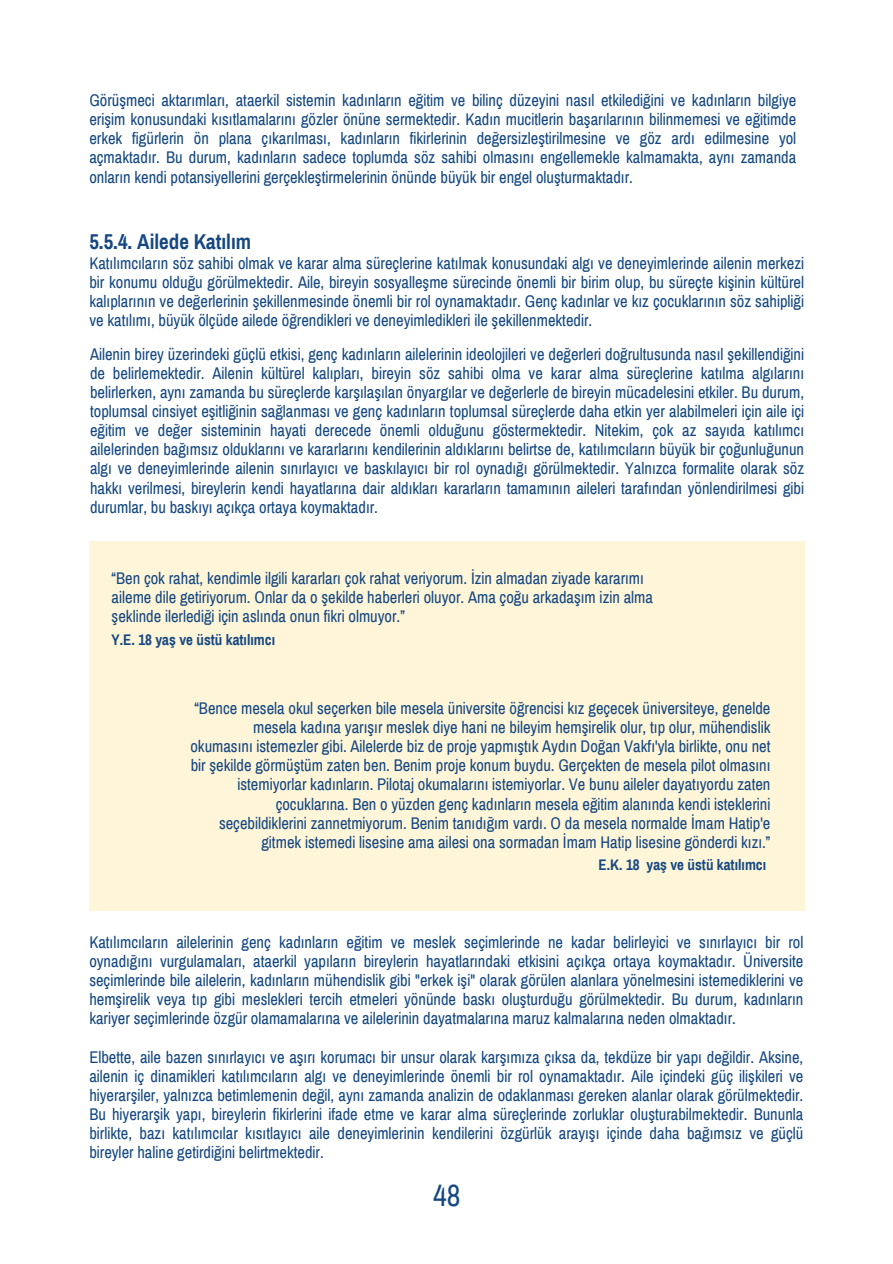
<style>
.page{position:relative;width:893px;height:1264px;background:#fff}
.page>*{position:absolute;margin:0;border:0;box-sizing:border-box;transform-origin:0 0}
.t1{font:30px "Archivo Narrow";color:#154882}
.t2{font:700 21px "Archivo Narrow";color:#154882}
.t3{font:16.5px/19.2px "Archivo Narrow";color:#154882;text-align:justify}
.t4{font:700 15px "Archivo Narrow";color:#154882}
</style>
<div class="page">
<div style="left:89px;top:541px;width:715px;height:370px;background:#fff5d8"></div>
<p class="t3" style="left:89px;top:91px;width:708px">Görüşmeci aktarımları, ataerkil sistemin kadınların eğitim ve bilinç düzeyini nasıl etkilediğini ve kadınların bilgiye erişim konusundaki kısıtlamalarını gözler önüne sermektedir. Kadın mucitlerin başarılarının bilinmemesi ve eğitimde erkek figürlerin ön plana çıkarılması, kadınların fikirlerinin değersizleştirilmesine ve göz ardı edilmesine yol açmaktadır. Bu durum, kadınların sadece toplumda söz sahibi olmasını engellemekle kalmamakta, aynı zamanda onların kendi potansiyellerini gerçekleştirmelerinin önünde büyük bir engel oluşturmaktadır.</p>
<h2 class="t2" style="left:89px;top:231px;width:163px">5.5.4. Ailede Katılım</h2>
<p class="t3" style="left:89px;top:253px;width:716px">Katılımcıların söz sahibi olmak ve karar alma süreçlerine katılmak konusundaki algı ve deneyimlerinde ailenin merkezi bir konumu olduğu görülmektedir. Aile, bireyin sosyalleşme sürecinde önemli bir birim olup, bu süreçte kişinin kültürel kalıplarının ve değerlerinin şekillenmesinde önemli bir rol oynamaktadır. Genç kadınlar ve kız çocuklarının söz sahipliği ve katılımı, büyük ölçüde ailede öğrendikleri ve deneyimledikleri ile şekillenmektedir.</p>
<p class="t3" style="left:90px;top:344px;width:715px">Ailenin birey üzerindeki güçlü etkisi, genç kadınların ailelerinin ideolojileri ve değerleri doğrultusunda nasıl şekillendiğini de belirlemektedir. Ailenin kültürel kalıpları, bireyin söz sahibi olma ve karar alma süreçlerine katılma algılarını belirlerken, aynı zamanda bu süreçlerde karşılaşılan önyargılar ve değerlerle de bireyin mücadelesini etkiler. Bu durum, toplumsal cinsiyet eşitliğinin sağlanması ve genç kadınların toplumsal süreçlerde daha etkin yer alabilmeleri için aile içi eğitim ve değer sisteminin hayati derecede önemli olduğunu göstermektedir. Nitekim, çok az sayıda katılımcı ailelerinden bağımsız olduklarını ve kararlarını kendilerinin aldıklarını belirtse de, katılımcıların büyük bir çoğunluğunun algı ve deneyimlerinde ailenin sınırlayıcı ve baskılayıcı bir rol oynadığı görülmektedir. Yalnızca formalite olarak söz hakkı verilmesi, bireylerin kendi hayatlarına dair aldıkları kararların tamamının aileleri tarafından yönlendirilmesi gibi durumlar, bu baskıyı açıkça ortaya koymaktadır.</p>
<h1 class="t3" style="left:112px;top:568px;width:543px;text-align:left">“Ben çok rahat, kendimle ilgili kararları çok rahat veriyorum. İzin almadan ziyade kararımı aileme dile getiriyorum. Onlar da o şekilde haberleri oluyor. Ama çoğu arkadaşım izin alma şeklinde ilerlediği için aslında onun fikri olmuyor.”</h1>
<p class="t4" style="left:112px;top:632px;width:165px">Y.E. 18 yaş ve üstü katılımcı</p>
<p class="t3" style="left:190px;top:698px;width:581px;text-align:right">“Bence mesela okul seçerken bile mesela üniversite öğrencisi kız geçecek üniversiteye, genelde mesela kadına yarışır meslek diye hani ne bileyim hemşirelik olur, tıp olur, mühendislik okumasını istemezler gibi. Ailelerde biz de proje yapmıştık Aydın Doğan Vakfı'yla birlikte, onu net bir şekilde görmüştüm zaten ben. Benim proje konum buydu. Gerçekten de mesela pilot olmasını istemiyorlar kadınların. Pilotaj okumalarını istemiyorlar. Ve bunu aileler dayatıyordu zaten çocuklarına. Ben o yüzden genç kadınların mesela eğitim alanında kendi isteklerini seçebildiklerini zannetmiyorum. Benim tanıdığım vardı. O da mesela normalde İmam Hatip'e gitmek istemedi lisesine ama ailesi ona sormadan İmam Hatip lisesine gönderdi kızı.”</p>
<p class="t4" style="left:598px;top:856px;width:169px">E.K. 18 yaş ve üstü katılımcı</p>
<h2 class="t3" style="left:89px;top:932px;width:715px">Katılımcıların ailelerinin genç kadınların eğitim ve meslek seçimlerinde ne kadar belirleyici ve sınırlayıcı bir rol oynadığını vurgulamaları, ataerkil yapıların bireylerin hayatlarındaki etkisini açıkça ortaya koymaktadır. Üniversite seçimlerinde bile ailelerin, kadınların mühendislik gibi "erkek işi" olarak görülen alanlara yönelmesini istemediklerini ve hemşirelik veya tıp gibi meslekleri tercih etmeleri yönünde baskı oluşturduğu görülmektedir. Bu durum, kadınların kariyer seçimlerinde özgür olamamalarına ve ailelerinin dayatmalarına maruz kalmalarına neden olmaktadır.</h2>
<p class="t3" style="left:89px;top:1047px;width:715px">Elbette, aile bazen sınırlayıcı ve aşırı korumacı bir unsur olarak karşımıza çıksa da, tekdüze bir yapı değildir. Aksine, ailenin iç dinamikleri katılımcıların algı ve deneyimlerinde önemli bir rol oynamaktadır. Aile içindeki güç ilişkileri ve hiyerarşiler, yalnızca betimlemenin değil, aynı zamanda analizin de odaklanması gereken alanlar olarak görülmektedir.<br>Bu hiyerarşik yapı, bireylerin fikirlerini ifade etme ve karar alma süreçlerinde zorluklar oluşturabilmektedir. Bununla birlikte, bazı katılımcılar kısıtlayıcı aile deneyimlerinin kendilerini özgürlük arayışı içinde daha bağımsız ve güçlü bireyler haline getirdiğini belirtmektedir.</p>
<p class="t1" style="left:433px;top:1179px;width:29px">48</p>
</div>
